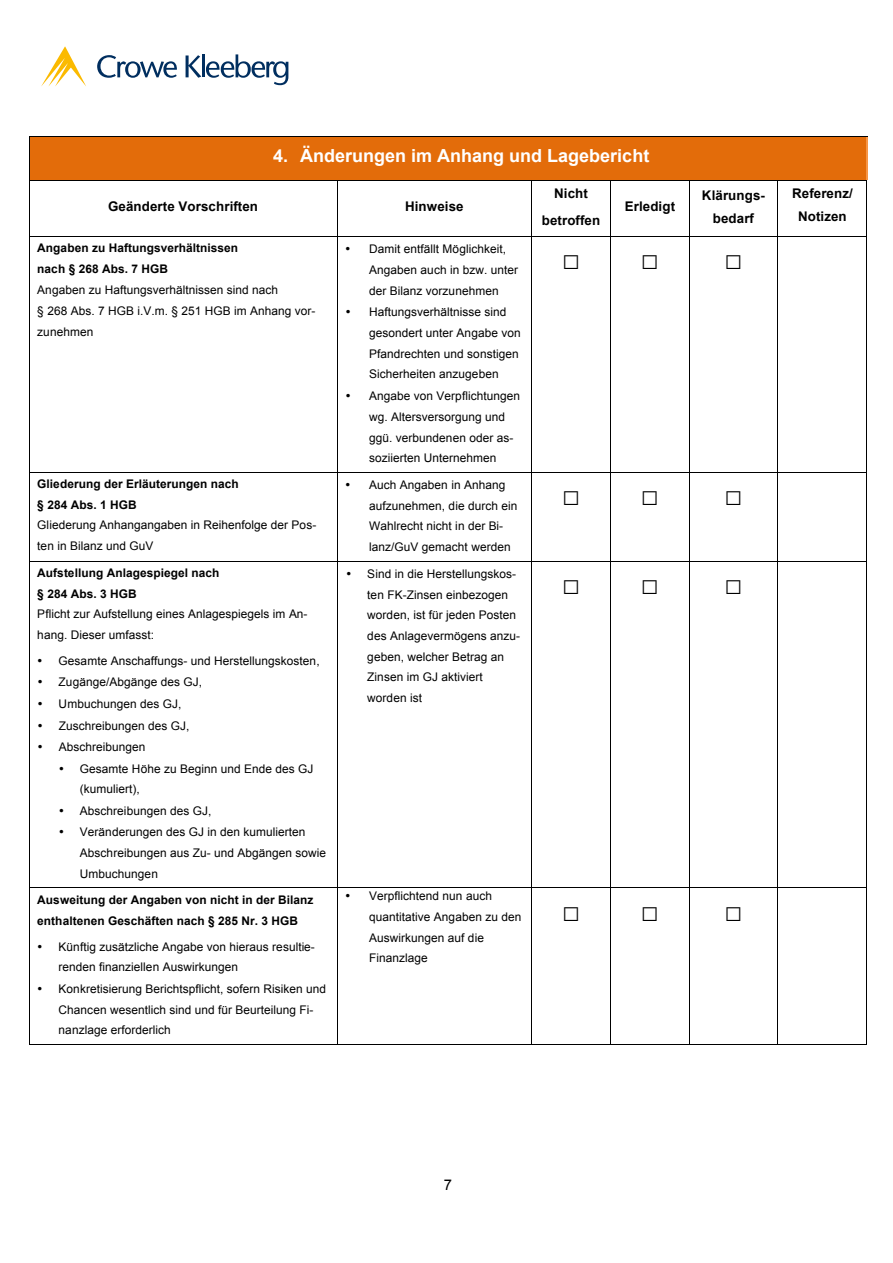
<style>
.page{position:relative;width:893px;height:1263px;background:#fff}
.page>*{position:absolute;margin:0;border:0;box-sizing:border-box;transform-origin:0 0}
.t1{font:29.85px "Arial";color:#000}
.t2{font:700 18px "Arial";color:#fff}
.t3{font:14.7px "Arial";color:#000}
.t4{font:700 13.35px/23.1px "Arial";letter-spacing:.01em;color:#000;text-align:center}
.t5{font:11.85px/20.7px "Arial";letter-spacing:.005em;color:#000}
.t6{font:700 11.85px/20.9px "Arial";letter-spacing:.005em;color:#000}
</style>
<div class="page">
<div style="left:30px;top:137px;width:836px;height:43px;background:#e36c0a"></div>
<hr style="left:29px;top:136px;width:837px;height:1px;background:#000">
<hr style="left:29px;top:137px;width:1px;height:43px;background:#000">
<hr style="left:866px;top:137px;width:1px;height:43px;background:#f79646">
<hr style="left:29px;top:180px;width:308px;height:1px;background:#000">
<hr style="left:337px;top:180px;width:194px;height:1px;background:#000">
<hr style="left:532px;top:180px;width:78px;height:1px;background:#000">
<hr style="left:611px;top:180px;width:78px;height:1px;background:#000">
<hr style="left:690px;top:180px;width:88px;height:1px;background:#000">
<hr style="left:778px;top:180px;width:88px;height:1px;background:#000">
<hr style="left:29px;top:181px;width:1px;height:55px;background:#000">
<hr style="left:337px;top:181px;width:1px;height:55px;background:#000">
<hr style="left:531px;top:181px;width:1px;height:55px;background:#000">
<hr style="left:610px;top:181px;width:1px;height:55px;background:#000">
<hr style="left:689px;top:181px;width:1px;height:55px;background:#000">
<hr style="left:778px;top:181px;width:1px;height:55px;background:#000">
<hr style="left:866px;top:181px;width:1px;height:55px;background:#000">
<hr style="left:29px;top:236px;width:308px;height:1px;background:#000">
<hr style="left:337px;top:236px;width:194px;height:1px;background:#000">
<hr style="left:532px;top:236px;width:78px;height:1px;background:#000">
<hr style="left:611px;top:236px;width:78px;height:1px;background:#000">
<hr style="left:690px;top:236px;width:88px;height:1px;background:#000">
<hr style="left:778px;top:236px;width:88px;height:1px;background:#000">
<hr style="left:29px;top:237px;width:1px;height:235px;background:#000">
<hr style="left:337px;top:237px;width:1px;height:235px;background:#000">
<hr style="left:531px;top:237px;width:1px;height:235px;background:#000">
<hr style="left:610px;top:237px;width:1px;height:235px;background:#000">
<hr style="left:689px;top:237px;width:1px;height:235px;background:#000">
<hr style="left:778px;top:237px;width:1px;height:235px;background:#000">
<hr style="left:866px;top:237px;width:1px;height:235px;background:#000">
<hr style="left:29px;top:472px;width:308px;height:1px;background:#000">
<hr style="left:337px;top:472px;width:194px;height:1px;background:#000">
<hr style="left:532px;top:472px;width:78px;height:1px;background:#000">
<hr style="left:611px;top:472px;width:78px;height:1px;background:#000">
<hr style="left:690px;top:472px;width:88px;height:1px;background:#000">
<hr style="left:778px;top:472px;width:88px;height:1px;background:#000">
<hr style="left:29px;top:472px;width:1px;height:89px;background:#000">
<hr style="left:337px;top:472px;width:1px;height:89px;background:#000">
<hr style="left:531px;top:472px;width:1px;height:89px;background:#000">
<hr style="left:610px;top:472px;width:1px;height:89px;background:#000">
<hr style="left:689px;top:472px;width:1px;height:89px;background:#000">
<hr style="left:778px;top:472px;width:1px;height:89px;background:#000">
<hr style="left:866px;top:472px;width:1px;height:89px;background:#000">
<hr style="left:29px;top:561px;width:308px;height:1px;background:#000">
<hr style="left:337px;top:561px;width:194px;height:1px;background:#000">
<hr style="left:532px;top:561px;width:78px;height:1px;background:#000">
<hr style="left:611px;top:561px;width:78px;height:1px;background:#000">
<hr style="left:690px;top:561px;width:88px;height:1px;background:#000">
<hr style="left:778px;top:561px;width:88px;height:1px;background:#000">
<hr style="left:29px;top:561px;width:1px;height:326px;background:#000">
<hr style="left:337px;top:561px;width:1px;height:326px;background:#000">
<hr style="left:531px;top:561px;width:1px;height:326px;background:#000">
<hr style="left:610px;top:561px;width:1px;height:326px;background:#000">
<hr style="left:689px;top:561px;width:1px;height:326px;background:#000">
<hr style="left:778px;top:561px;width:1px;height:326px;background:#000">
<hr style="left:866px;top:561px;width:1px;height:326px;background:#000">
<hr style="left:29px;top:887px;width:308px;height:1px;background:#000">
<hr style="left:337px;top:887px;width:194px;height:1px;background:#000">
<hr style="left:532px;top:887px;width:78px;height:1px;background:#000">
<hr style="left:611px;top:887px;width:78px;height:1px;background:#000">
<hr style="left:690px;top:887px;width:88px;height:1px;background:#000">
<hr style="left:778px;top:887px;width:88px;height:1px;background:#000">
<hr style="left:29px;top:888px;width:1px;height:156px;background:#000">
<hr style="left:29px;top:1044px;width:308px;height:1px;background:#000">
<hr style="left:337px;top:888px;width:1px;height:156px;background:#000">
<hr style="left:337px;top:1044px;width:194px;height:1px;background:#000">
<hr style="left:531px;top:888px;width:1px;height:156px;background:#000">
<hr style="left:532px;top:1044px;width:78px;height:1px;background:#000">
<hr style="left:610px;top:888px;width:1px;height:156px;background:#000">
<hr style="left:611px;top:1044px;width:78px;height:1px;background:#000">
<hr style="left:689px;top:888px;width:1px;height:156px;background:#000">
<hr style="left:690px;top:1044px;width:88px;height:1px;background:#000">
<hr style="left:778px;top:888px;width:1px;height:156px;background:#000">
<hr style="left:778px;top:1044px;width:88px;height:1px;background:#000">
<hr style="left:866px;top:888px;width:1px;height:156px;background:#000">
<svg style="left:97px;top:55px;width:80px;height:23px"></svg>
<svg style="left:41px;top:47px;width:45px;height:39px"></svg>
<svg style="left:186px;top:54px;width:102px;height:31px"></svg>
<h2 class="t2" style="left:273px;top:143px;width:378px">4. Änderungen im Anhang und Lagebericht</h2>
<p class="t4" style="left:108px;top:196px;width:151px">Geänderte Vorschriften</p>
<p class="t4" style="left:405px;top:196px;width:60px">Hinweise</p>
<p class="t6" style="left:37px;top:238px;width:202px">Angaben zu Haftungsverhältnissen nach § 268 Abs. 7 HGB</p>
<p class="t5" style="left:37px;top:280px;width:280px">Angaben zu Haftungsverhältnissen sind nach<br>§ 268 Abs. 7 HGB i.V.m. § 251 HGB im Anhang vor&shy;zunehmen</p>
<p class="t5" style="left:369px;top:239px;width:150px;text-indent:-24px">• Damit entfällt Möglichkeit,<br>Angaben auch in bzw. unter der Bilanz vorzunehmen</p>
<p class="t5" style="left:369px;top:302px;width:153px;text-indent:-24px">• Haftungsverhältnisse sind gesondert unter Angabe von<br>Pfandrechten und sonstigen<br>Sicherheiten anzugeben</p>
<p class="t5" style="left:369px;top:386px;width:152px;text-indent:-24px">• Angabe von Verpflichtungen wg. Altersversorgung und ggü. verbundenen oder as&shy;soziierten Unternehmen</p>
<p class="t4" style="left:542px;top:179px;width:60px;line-height:27.8px">Nicht betroffen</p>
<p class="t4" style="left:625px;top:196px;width:52px">Erledigt</p>
<p class="t4" style="left:702px;top:184px;width:64px">Klärungs&shy;bedarf</p>
<p class="t4" style="left:792px;top:182px;width:62px">Referenz/<br>Notizen</p>
<h1 class="t1" style="left:562px;top:239px;width:98px">□ □</h1>
<h1 class="t1" style="left:724px;top:239px;width:20px">□</h1>
<p class="t6" style="left:37px;top:474px;width:203px">Gliederung der Erläuterungen nach § 284 Abs. 1 HGB</p>
<p class="t5" style="left:37px;top:515px;width:280px">Gliederung Anhangangaben in Reihenfolge der Pos&shy;ten in Bilanz und GuV</p>
<p class="t6" style="left:37px;top:563px;width:184px">Aufstellung Anlagespiegel nach § 284 Abs. 3 HGB</p>
<p class="t5" style="left:37px;top:604px;width:272px">Pflicht zur Aufstellung eines Anlagespiegels im An&shy;hang. Dieser umfasst:</p>
<p class="t5" style="left:37px;top:651px;width:284px">• Gesamte Anschaffungs- und Herstellungskosten,</p>
<p class="t5" style="left:37px;top:672px;width:166px">• Zugänge/Abgänge des GJ,</p>
<p class="t5" style="left:37px;top:694px;width:146px">• Umbuchungen des GJ,</p>
<p class="t5" style="left:37px;top:715px;width:154px">• Zuschreibungen des GJ,</p>
<p class="t5" style="left:37px;top:737px;width:110px">• Abschreibungen</p>
<p class="t5" style="left:80px;top:758px;width:235px;text-indent:-21px">• Gesamte Höhe zu Beginn und Ende des GJ (kumuliert),</p>
<p class="t5" style="left:59px;top:801px;width:154px">• Abschreibungen des GJ,</p>
<p class="t5" style="left:80px;top:822px;width:248px;text-indent:-21px">• Veränderungen des GJ in den kumulierten<br>Abschreibungen aus Zu- und Abgängen sowie<br>Umbuchungen</p>
<p class="t6" style="left:37px;top:889px;width:278px">Ausweitung der Angaben von nicht in der Bilanz enthaltenen Geschäften nach § 285 Nr. 3 HGB</p>
<p class="t5" style="left:59px;top:936px;width:258px;text-indent:-21px">• Künftig zusätzliche Angabe von hieraus resultie&shy;renden finanziellen Auswirkungen</p>
<p class="t5" style="left:59px;top:978px;width:269px;text-indent:-21px">• Konkretisierung Berichtspflicht, sofern Risiken und<br>Chancen wesentlich sind und für Beurteilung Fi&shy;nanzlage erforderlich</p>
<p class="t5" style="left:369px;top:475px;width:150px;text-indent:-24px">• Auch Angaben in Anhang aufzunehmen, die durch ein<br>Wahlrecht nicht in der Bi&shy;lanz/GuV gemacht werden</p>
<h1 class="t1" style="left:562px;top:475px;width:98px">□ □</h1>
<h1 class="t1" style="left:724px;top:475px;width:20px">□</h1>
<p class="t5" style="left:367px;top:564px;width:154px;text-indent:-21px">• Sind in die Herstellungskos&shy;ten FK-Zinsen einbezogen worden, ist für jeden Posten des Anlagevermögens anzu&shy;geben, welcher Betrag an<br>Zinsen im GJ aktiviert worden ist</p>
<h1 class="t1" style="left:562px;top:564px;width:98px">□ □</h1>
<h1 class="t1" style="left:724px;top:564px;width:20px">□</h1>
<p class="t5" style="left:369px;top:886px;width:154px;text-indent:-24px">• Verpflichtend nun auch quantitative Angaben zu den<br>Auswirkungen auf die<br>Finanzlage</p>
<h1 class="t1" style="left:562px;top:890px;width:98px">□ □</h1>
<h1 class="t1" style="left:724px;top:890px;width:20px">□</h1>
<p class="t3" style="left:444px;top:1175px;width:10px">7</p>
</div>
